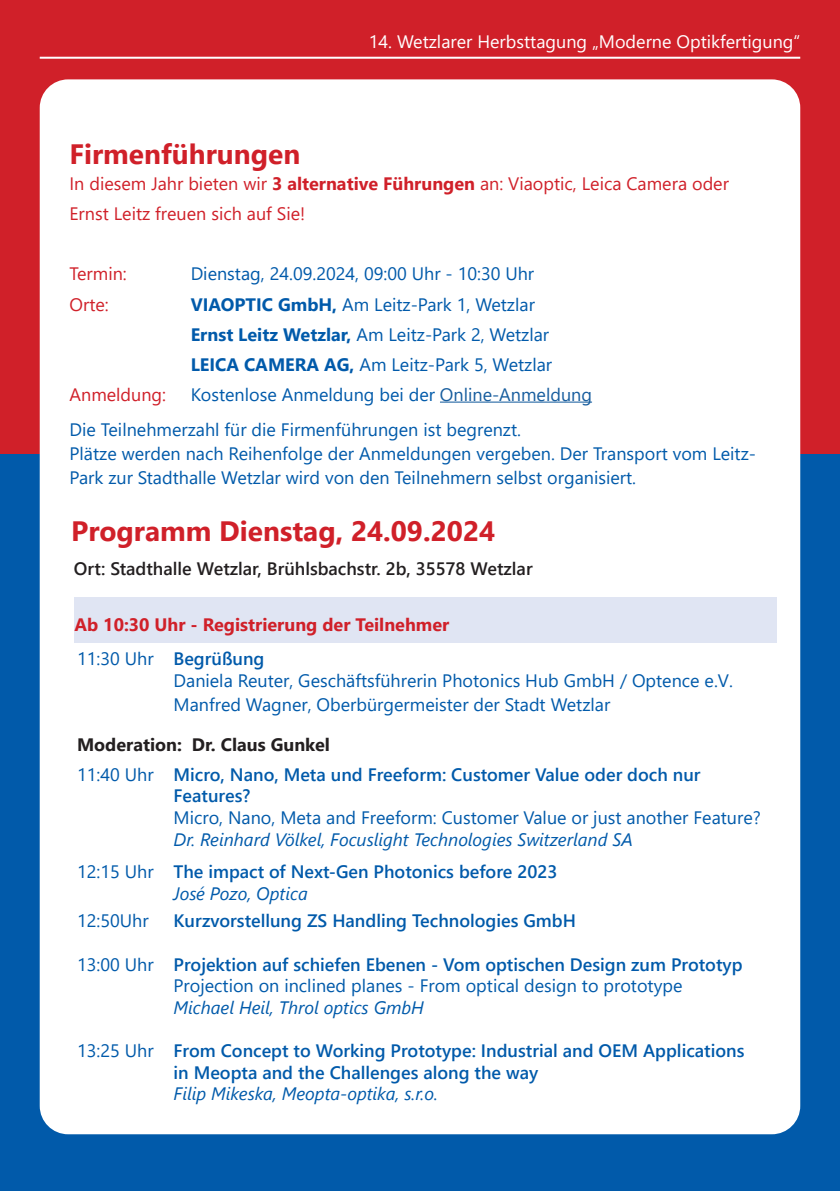
<style>
.page{position:relative;width:840px;height:1191px;background:#fff}
.page>*{position:absolute;margin:0;border:0;box-sizing:border-box;transform-origin:0 0}
.Inhalt_Session{font:700 28px "Segoe UI";color:#d02029}
.Inhalt_Session-2{font:18px/21.6px "Segoe UI";color:#015aaa}
.Inhalt_Vortrag_-_deutsch{font:600 18px/21.6px "Segoe UI";color:#015aaa}
.Fließtext{font:18px/24px "Segoe UI";color:#015aaa}
.Inhalt_Session-3{font:18px "Segoe UI";color:#d02029}
.Inhalt_Referent{font:18px "Segoe UI";color:#015aaa}
.Inhalt_Vortrag_-_deutsch-2{font:18px "Segoe UI";color:#015aaa}
.Fließtext-2{font:600 18px "Segoe UI";color:#231f20}
.t1{font:18px "Segoe UI";color:#fff}
.Inhalt_Session-4{font:700 18px "Segoe UI";color:#d02029}
.Inhalt_Vortrag_-_deutsch-3{font:italic 18px "Segoe UI";color:#015aaa}
.Inhalt_Session-5{font:700 18px "Segoe UI";color:#231f20}
.s1{font-weight:700}
.s2{color:#175d9e}
.s3{font-weight:400}
.s4{font-weight:600}
.s5{font-style:italic}
.s6{font-weight:400;font-style:italic}
</style>
<div class="page">
<div style="left:0;top:454px;width:839px;height:737px;background:#015aaa"></div>
<div style="left:0;top:0;width:839px;height:454px;background:#d02029"></div>
<hr style="left:40px;top:57px;width:759px;height:2px;background:#fff">
<div style="left:40px;top:79px;width:759px;height:1055px;background:#fff;border-radius:28px"></div>
<hr style="left:439px;top:401px;width:152px;height:1px;background:#175d9e">
<div style="left:74px;top:597px;width:702px;height:46px;background:#e0e5f3"></div>
<p class="t1" style="left:368px;top:24px;width:432px">14. Wetzlarer Herbsttagung „Moderne Optikfertigung“</p>
<p class="Inhalt_Session" style="left:69px;top:128px;width:232px">Firmenführungen</p>
<p class="Inhalt_Session-3" style="left:69px;top:167px;width:660px">In diesem Jahr bieten wir <span class="s1">3 alternative Führungen</span> an: Viaoptic, Leica Camera oder</p>
<p class="Inhalt_Session-3" style="left:69px;top:197px;width:237px">Ernst Leitz freuen sich auf Sie!</p>
<p class="Inhalt_Session-3" style="left:69px;top:257px;width:59px">Termin:</p>
<p class="Inhalt_Session-2" style="left:190px;top:262px;width:345px">Dienstag, 24.09.2024, 09:00 Uhr - 10:30 Uhr</p>
<p class="Inhalt_Session-3" style="left:69px;top:287px;width:41px">Orte:</p>
<p class="Inhalt_Session-2" style="left:190px;top:292px;width:345px"><span class="s1">VIAOPTIC GmbH,</span> Am Leitz-Park 1, Wetzlar</p>
<p class="Inhalt_Session-2" style="left:190px;top:322px;width:360px"><span class="s1">Ernst Leitz Wetzlar,</span> Am Leitz-Park 2, Wetzlar</p>
<p class="Inhalt_Session-2" style="left:190px;top:352px;width:363px"><span class="s1">LEICA CAMERA AG,</span> Am Leitz-Park 5, Wetzlar</p>
<p class="Inhalt_Session-3" style="left:69px;top:377px;width:98px">Anmeldung:</p>
<p class="Inhalt_Session-2" style="left:191px;top:382px;width:402px">Kostenlose Anmeldung bei der <span class="s2">Online-Anmeldung</span></p>
<p class="Fließtext" style="left:69px;top:416px;width:687px">Die Teilnehmerzahl für die Firmenführungen ist begrenzt.<br>Plätze werden nach Reihenfolge der Anmeldungen vergeben. Der Transport vom Leitz-<br>Park zur Stadthalle Wetzlar wird von den Teilnehmern selbst organisiert.</p>
<p class="Inhalt_Session" style="left:71px;top:504px;width:425px">Programm Dienstag, 24.09.2024</p>
<p class="Fließtext-2" style="left:74px;top:551px;width:460px">Ort: Stadthalle Wetzlar, Brühlsbachstr. 2b, 35578 Wetzlar</p>
<p class="Inhalt_Session-4" style="left:74px;top:607px;width:376px">Ab 10:30 Uhr - Registrierung der Teilnehmer</p>
<p class="Inhalt_Vortrag_-_deutsch" style="left:77px;top:647px;width:189px"><span class="s3">11:30 Uhr</span> Begrüßung</p>
<p class="Inhalt_Referent" style="left:173px;top:663px;width:560px">Daniela Reuter, Geschäftsführerin Photonics Hub GmbH / Optence e.V.</p>
<p class="Inhalt_Referent" style="left:173px;top:687px;width:438px">Manfred Wagner, Oberbürgermeister der Stadt Wetzlar</p>
<p class="Inhalt_Session-5" style="left:77px;top:727px;width:254px">Moderation: Dr. Claus Gunkel</p>
<p class="Inhalt_Session-2" style="left:173px;top:762px;width:588px;text-indent:-96px">11:40 Uhr <span class="s4">Micro, Nano, Meta und Freeform: Customer Value oder doch nur Features?<br></span>Micro, Nano, Meta and Freeform: Customer Value or just another Feature?<br><span class="s5">Dr. Reinhard Völkel, Focuslight Technologies Switzerland SA</span></p>
<p class="Inhalt_Vortrag_-_deutsch" style="left:173px;top:859px;width:385px;text-indent:-96px"><span class="s3">12:15 Uhr</span> The impact of Next-Gen Photonics before 2023<br><span class="s6">José Pozo, Optica</span></p>
<p class="Inhalt_Vortrag_-_deutsch-2" style="left:77px;top:904px;width:73px">12:50Uhr</p>
<p class="Inhalt_Vortrag_-_deutsch" style="left:173px;top:908px;width:404px">Kurzvorstellung ZS Handling Technologies GmbH</p>
<p class="Inhalt_Vortrag_-_deutsch" style="left:77px;top:952px;width:666px"><span class="s3">13:00 Uhr</span> Projektion auf schiefen Ebenen - Vom optischen Design zum Prototyp</p>
<p class="Inhalt_Vortrag_-_deutsch-2" style="left:173px;top:968px;width:510px">Projection on inclined planes - From optical design to prototype</p>
<p class="Inhalt_Vortrag_-_deutsch-3" style="left:173px;top:990px;width:252px">Michael Heil, Throl optics GmbH</p>
<p class="Inhalt_Vortrag_-_deutsch" style="left:173px;top:1038px;width:572px;text-indent:-96px"><span class="s3">13:25 Uhr</span> From Concept to Working Prototype: Industrial and OEM Applications in Meopta and the Challenges along the way<br><span class="s6">Filip Mikeska, Meopta-optika, s.r.o.</span></p>
</div>
